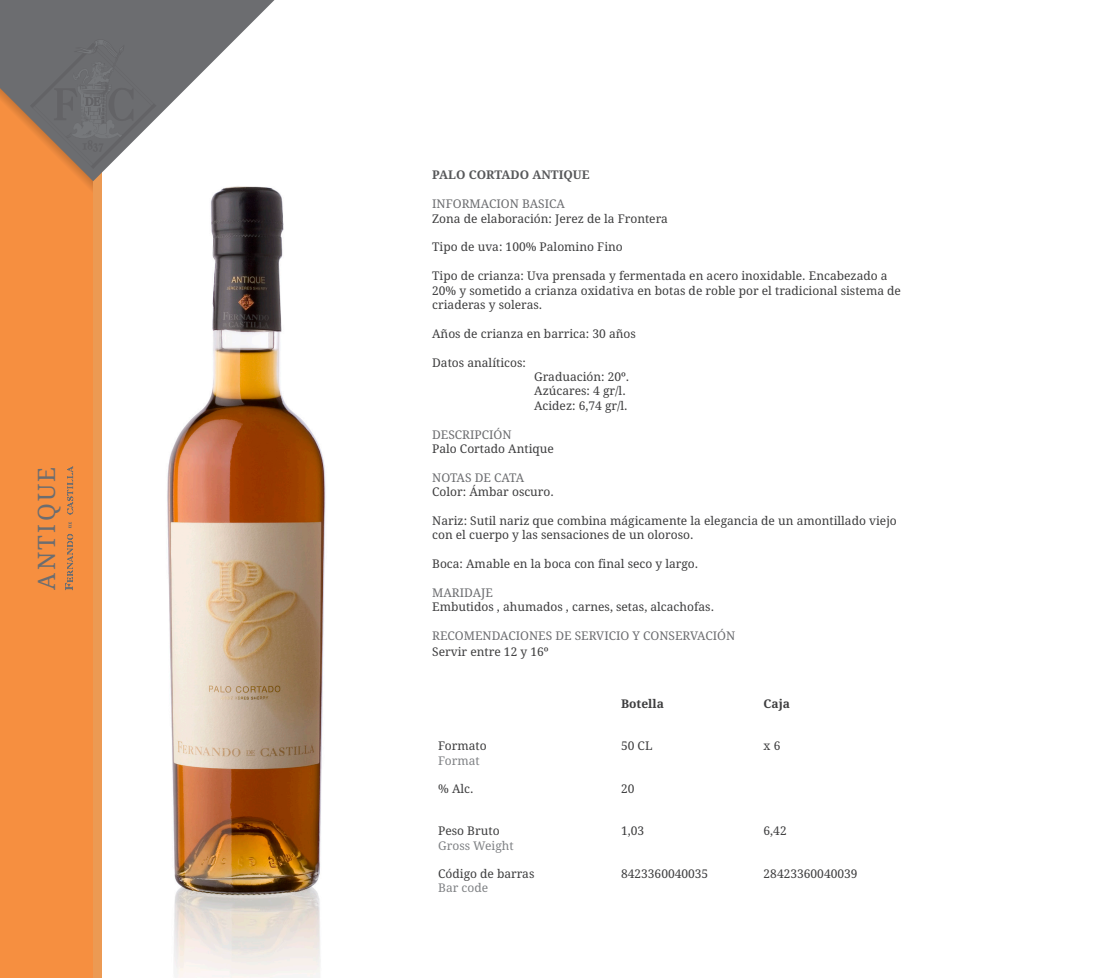
<style>
.page{position:relative;width:1106px;height:978px;background:#fff}
.page>*{position:absolute;margin:0;border:0;box-sizing:border-box;transform-origin:0 0}
.t1{font:24px "Droid Serif";letter-spacing:.1em;color:#6c6d70}
.t2{font:12px/14.4px "Droid Serif";color:#3e3e3f}
.t3{font:12px "Droid Serif";color:#6c6d70}
.t4{font:12px "Droid Serif";color:#808285}
.t5{font:700 12px "Droid Serif";color:#57585a}
.t6{font:700 12px "Droid Serif";color:#3e3e3f}
</style>
<div class="page">
<img style="left:167px;top:187px;width:159px;height:791px">
<div style="left:0;top:0;width:94px;height:978px;background:#f68f40"></div>
<svg style="left:65px;top:466px;width:8px;height:124px"></svg>
<svg style="left:84px;top:181px;width:179px;height:17px"></svg>
<div style="left:93px;top:0;width:9px;height:978px;background:#ec9a53"></div>
<svg style="left:0;top:0;width:274px;height:181px"></svg>
<svg style="left:30px;top:39px;width:126px;height:130px;background:#817a76"></svg>
<p class="t1" style="left:33px;top:590px;width:125px;rotate:-90deg">ANTIQUE</p>
<p class="t5" style="left:432px;top:168px;width:159px">PALO CORTADO ANTIQUE</p>
<p class="t3" style="left:432px;top:197px;width:134px">INFORMACION BASICA</p>
<p class="t2" style="left:432px;top:211px;width:237px">Zona de elaboración: Jerez de la Frontera</p>
<p class="t2" style="left:432px;top:240px;width:192px">Tipo de uva: 100% Palomino Fino</p>
<p class="t2" style="left:432px;top:269px;width:470px">Tipo de crianza: Uva prensada y fermentada en acero inoxidable. Encabezado a<br>20% y sometido a crianza oxidativa en botas de roble por el tradicional sistema de criaderas y soleras.</p>
<p class="t2" style="left:432px;top:326px;width:205px">Años de crianza en barrica: 30 años</p>
<p class="t2" style="left:432px;top:355px;width:95px">Datos analíticos:</p>
<p class="t2" style="left:534px;top:370px;width:97px">Graduación: 20º.</p>
<p class="t2" style="left:534px;top:384px;width:93px">Azúcares: 4 gr/l.</p>
<p class="t2" style="left:534px;top:398px;width:95px">Acidez: 6,74 gr/l.</p>
<p class="t3" style="left:432px;top:427px;width:81px">DESCRIPCIÓN</p>
<p class="t2" style="left:432px;top:442px;width:123px">Palo Cortado Antique</p>
<p class="t3" style="left:432px;top:471px;width:94px">NOTAS DE CATA</p>
<p class="t2" style="left:432px;top:485px;width:123px">Color: Ámbar oscuro.</p>
<p class="t2" style="left:432px;top:514px;width:466px">Nariz: Sutil nariz que combina mágicamente la elegancia de un amontillado viejo con el cuerpo y las sensaciones de un oloroso.</p>
<p class="t2" style="left:432px;top:557px;width:268px">Boca: Amable en la boca con final seco y largo.</p>
<p class="t3" style="left:432px;top:586px;width:62px">MARIDAJE</p>
<p class="t2" style="left:432px;top:600px;width:283px">Embutidos , ahumados , carnes, setas, alcachofas.</p>
<p class="t3" style="left:432px;top:629px;width:305px">RECOMENDACIONES DE SERVICIO Y CONSERVACIÓN</p>
<p class="t2" style="left:432px;top:645px;width:118px">Servir entre 12 y 16º</p>
<p class="t6" style="left:621px;top:696px;width:44px">Botella</p>
<p class="t6" style="left:763px;top:696px;width:28px">Caja</p>
<p class="t2" style="left:438px;top:739px;width:50px">Formato</p>
<p class="t4" style="left:438px;top:753px;width:43px">Format</p>
<p class="t2" style="left:621px;top:739px;width:33px">50 CL</p>
<p class="t2" style="left:763px;top:739px;width:18px">x 6</p>
<p class="t2" style="left:438px;top:781px;width:37px">% Alc.</p>
<p class="t2" style="left:621px;top:781px;width:15px">20</p>
<p class="t2" style="left:438px;top:824px;width:63px">Peso Bruto</p>
<p class="t4" style="left:438px;top:838px;width:77px">Gross Weight</p>
<p class="t2" style="left:621px;top:824px;width:25px">1,03</p>
<p class="t2" style="left:763px;top:824px;width:25px">6,42</p>
<p class="t2" style="left:438px;top:866px;width:98px">Código de barras</p>
<p class="t4" style="left:438px;top:881px;width:51px">Bar code</p>
<p class="t2" style="left:621px;top:866px;width:89px">8423360040035</p>
<p class="t2" style="left:763px;top:866px;width:95px">28423360040039</p>
</div>
